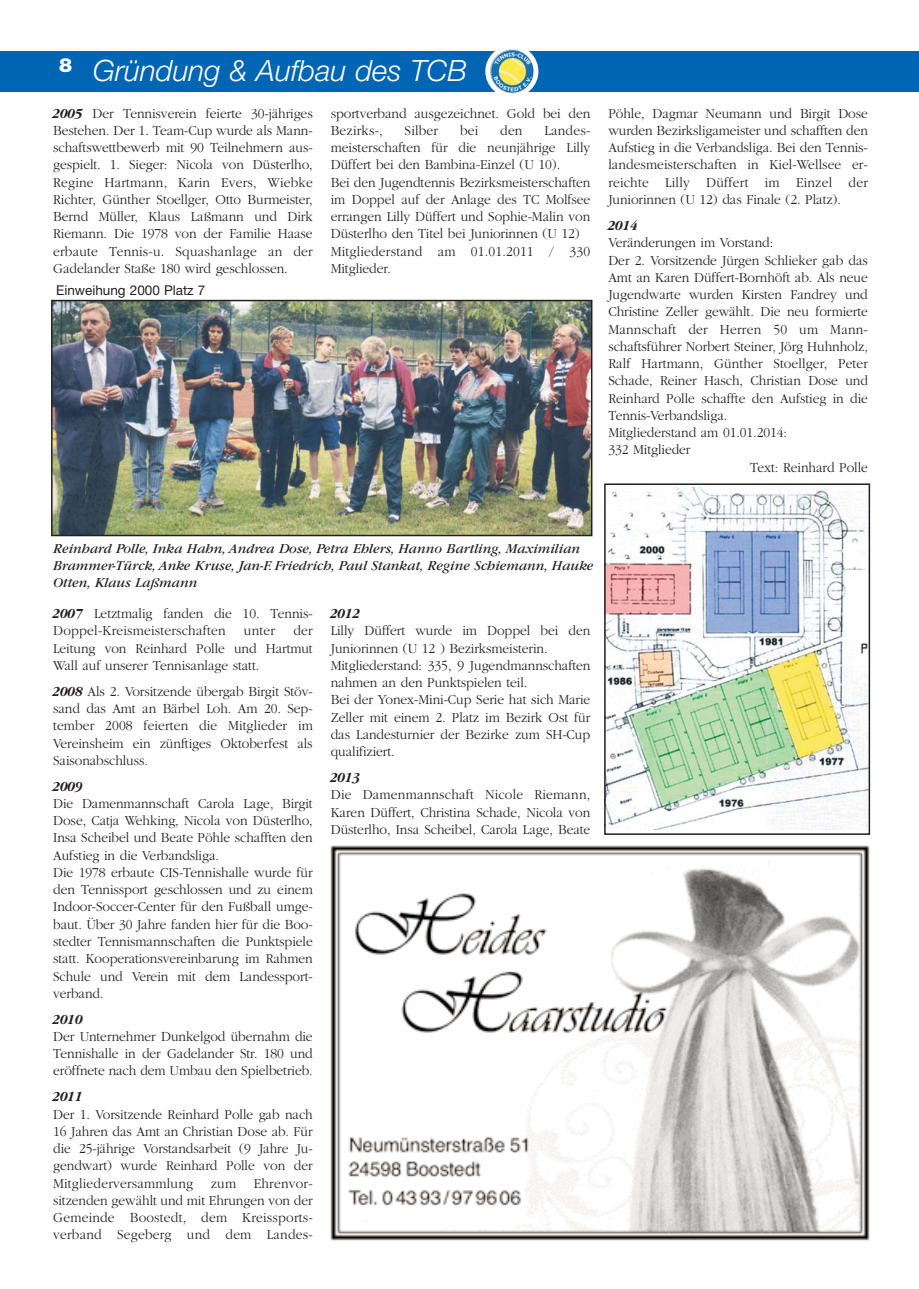
<style>
.page{position:relative;width:919px;height:1289px;background:#fff}
.page>*{position:absolute;margin:0;border:0;box-sizing:border-box;transform-origin:0 0}
.t1{font:italic 300 29.4px "Helvetica Neue";color:#fff}
.t2{font:300 14.25px/17.2px "Garamond";letter-spacing:-.005em;color:#231f20;text-align:justify;scale:.95 1}
.t3{font:italic 14.25px/17.2px "Garamond";color:#231f20}
.t4{font:300 14.25px "Garamond";letter-spacing:.015em;color:#231f20;scale:.95 1}
.t5{font:italic 700 14.25px "Garamond";letter-spacing:-.005em;color:#231f20;scale:.95 1}
.t6{font:13.5px "Helvetica Neue";color:#231f20}
.s1{font-weight:700;font-style:italic}
</style>
<div class="page">
<div style="left:0;top:52px;width:918px;height:40px;background:#0065b2"></div>
<div style="left:485px;top:45px;width:53px;height:53px;background:#fff;border-radius:50%"></div>
<img style="left:490px;top:50px;width:44px;height:43px">
<img style="left:54px;top:303px;width:535px;height:230px">
<div style="left:51px;top:300px;width:541px;height:236px;border:2px solid #231f20"></div>
<img style="left:607px;top:488px;width:260px;height:341px">
<div style="left:604px;top:483px;width:266px;height:351px;border:2px solid #231f20"></div>
<img style="left:330px;top:845px;width:540px;height:396px">
<h1 class="t1" style="left:59px;top:60px;width:409px"><sup>8</sup> Gründung &amp; Aufbau des TCB</h1>
<p class="t2" style="left:53px;top:106px;width:275px"><span class="s1">2005</span> Der Tennisverein feierte 30-jähriges Bestehen. Der 1. Team-Cup wurde als Mann - schaftswettbewerb mit 90 Teilnehmern aus&shy;gespielt. 1. Sieger: Nicola von Düsterlho, Regine Hartmann, Karin Evers, Wiebke Richter, Günther Stoellger, Otto Burmeister, Bernd Müller, Klaus Laßmann und Dirk Riemann. Die 1978 von der Familie Haase erbaute Tennis-u. Squashanlage an der Gadelander Staße 180 wird geschlossen.</p>
<p class="t6" style="left:56px;top:285px;width:151px">Einweihung 2000 Platz 7</p>
<p class="t2" style="left:331px;top:106px;width:275px">sportverband ausgezeichnet. Gold bei den<br>Bezirks-,</p>
<p class="t2" style="left:331px;top:123px;width:275px;text-align:left;text-indent:214px">Landes - meisterschaften für die neunjährige Lilly Düffert bei den Bambina-Einzel (U 10).<br>Bei den Jugendtennis Bezirks meister schaften im Doppel auf der Anlage des TC Molfsee errangen Lilly Düffert und Sophie-Malin von Düsterlho den Titel bei Juniorinnen (U 12)<br>Mitgliederstand am 01.01.2011 / 330<br>Mitglieder.</p>
<p class="t2" style="left:404px;top:123px;width:37px">Silber</p>
<p class="t2" style="left:460px;top:123px;width:21px">bei</p>
<p class="t2" style="left:500px;top:123px;width:25px">den</p>
<p class="t2" style="left:608px;top:105px;width:275px">Pöhle, Dagmar Neumann und Birgit Dose wurden Bezirksliga meister und schafften den Aufstieg in die Verbandsliga. Bei den Tennis - landes meist erschaften in Kiel-Wellsee er - reichte Lilly Düffert im Einzel der Juniorinnen (U 12) das Finale (2. Platz).</p>
<p class="t5" style="left:608px;top:220px;width:33px">2014</p>
<p class="t2" style="left:608px;top:235px;width:175px">Veränderungen im Vorstand:</p>
<p class="t2" style="left:608px;top:252px;width:275px">Der 2. Vorsitzende Jürgen Schlieker gab das</p>
<p class="t2" style="left:608px;top:270px;width:274px">Amt an Karen Düffert-Bornhöft ab. Als neue</p>
<p class="t2" style="left:608px;top:287px;width:274px">Jugendwarte wurden Kirsten Fandrey und</p>
<p class="t2" style="left:608px;top:304px;width:275px">Christine Zeller gewählt. Die neu formierte</p>
<p class="t4" style="left:608px;top:323px;width:275px">Mannschaft der Herren 50 um Mann -</p>
<p class="t2" style="left:608px;top:339px;width:275px">schaftsführer Norbert Steiner, Jörg Huhnholz,</p>
<p class="t2" style="left:608px;top:356px;width:275px">Ralf Hartmann, Günther Stoellger, Peter</p>
<p class="t2" style="left:608px;top:373px;width:275px">Schade, Reiner Hasch, Christian Dose und</p>
<p class="t2" style="left:608px;top:390px;width:275px">Reinhard Polle schaffte den Aufstieg in die</p>
<p class="t2" style="left:608px;top:408px;width:127px">Tennis-Verbandsliga.</p>
<p class="t2" style="left:608px;top:425px;width:190px">Mitgliederstand am 01.01.2014:</p>
<p class="t2" style="left:608px;top:442px;width:88px">332 Mitglieder</p>
<p class="t2" style="left:750px;top:459px;width:125px">Text: Reinhard Polle</p>
<p class="t3" style="left:53px;top:541px;width:541px">Reinhard Polle, Inka Hahn, Andrea Dose, Petra Ehlers, Hanno Bartling, Maximilian<br>Brammer-Türck, Anke Kruse, Jan-F. Friedrich, Paul Stankat, Regine Schiemann, Hauke<br>Otten, Klaus Laßmann</p>
<p class="t2" style="left:53px;top:606px;width:275px"><span class="s1">2007</span> Letztmalig fanden die 10. Tennis-<br>Doppel-Kreis meister schaften</p>
<p class="t2" style="left:53px;top:623px;width:275px;text-indent:240px">der Leitung von Reinhard Polle und Hartmut Wall auf unserer Tennisanlage statt.</p>
<p class="t2" style="left:53px;top:683px;width:275px"><span class="s1">2008</span> Als 2. Vorsitzende übergab Birgit Stöv - sand das Amt an Bärbel Loh. Am 20. Sep - tember 2008 feierten die Mitglieder im Vereinsheim ein zünftiges Oktoberfest als Saisonabschluss.</p>
<p class="t5" style="left:53px;top:781px;width:33px">2009</p>
<p class="t2" style="left:53px;top:796px;width:275px;text-align:left">Die Damenmannschaft Carola Lage, Birgit Dose, Catja Wehking, Nicola von Düsterlho, Insa Scheibel und Beate Pöhle schafften den Aufstieg in die Verbandsliga.<br>Die 1978 erbaute CIS-Tennishalle wurde für den Tennissport geschlossen und zu einem Indoor-Soccer-Center für den Fußball umge&shy;baut. Über 30 Jahre fanden hier für die Boo - stedter Tennismannschaften die Punktspiele statt. Kooperationsvereinbarung im Rahmen Schule und Verein mit dem Landes sport - verband.</p>
<p class="t5" style="left:53px;top:1014px;width:33px">2010</p>
<p class="t2" style="left:53px;top:1028px;width:275px">Der Unternehmer Dunkelgod übernahm die Tennishalle in der Gadelander Str. 180 und eröffnete nach dem Umbau den Spielbetrieb.</p>
<p class="t5" style="left:53px;top:1091px;width:33px">2011</p>
<p class="t2" style="left:53px;top:1106px;width:275px">Der 1. Vorsitzende Reinhard Polle gab nach 16 Jahren das Amt an Christian Dose ab. Für die 25-jährige Vorstandsarbeit (9 Jahre Ju - gend wart) wurde Reinhard Polle von der Mitgliederversammlung zum Ehren vor - sitzenden gewählt und mit Ehrungen von der Gemeinde Boostedt, dem Kreis sports - verband Segeberg und dem Landes -</p>
<p class="t2" style="left:244px;top:623px;width:34px">unter</p>
<p class="t5" style="left:331px;top:608px;width:33px">2012</p>
<p class="t2" style="left:331px;top:623px;width:275px;text-align:left">Lilly Düffert wurde im Doppel bei den Juniorinnen (U 12 ) Bezirksmeisterin.<br>Mitgliederstand: 335, 9 Jugend mann schaften nahmen an den Punktspielen teil.<br>Bei der Yonex-Mini-Cup Serie hat sich Marie Zeller mit einem 2. Platz im Bezirk Ost für das Landesturnier der Bezirke zum SH-Cup qualifiziert.</p>
<p class="t5" style="left:331px;top:772px;width:33px">2013</p>
<p class="t2" style="left:331px;top:787px;width:275px">Die Damenmann schaft Nicole Rie mann, Karen Düff ert, Christina Scha de, Nicola von Düsterlho, Insa Schei bel, Carola Lage, Beate</p>
</div>
